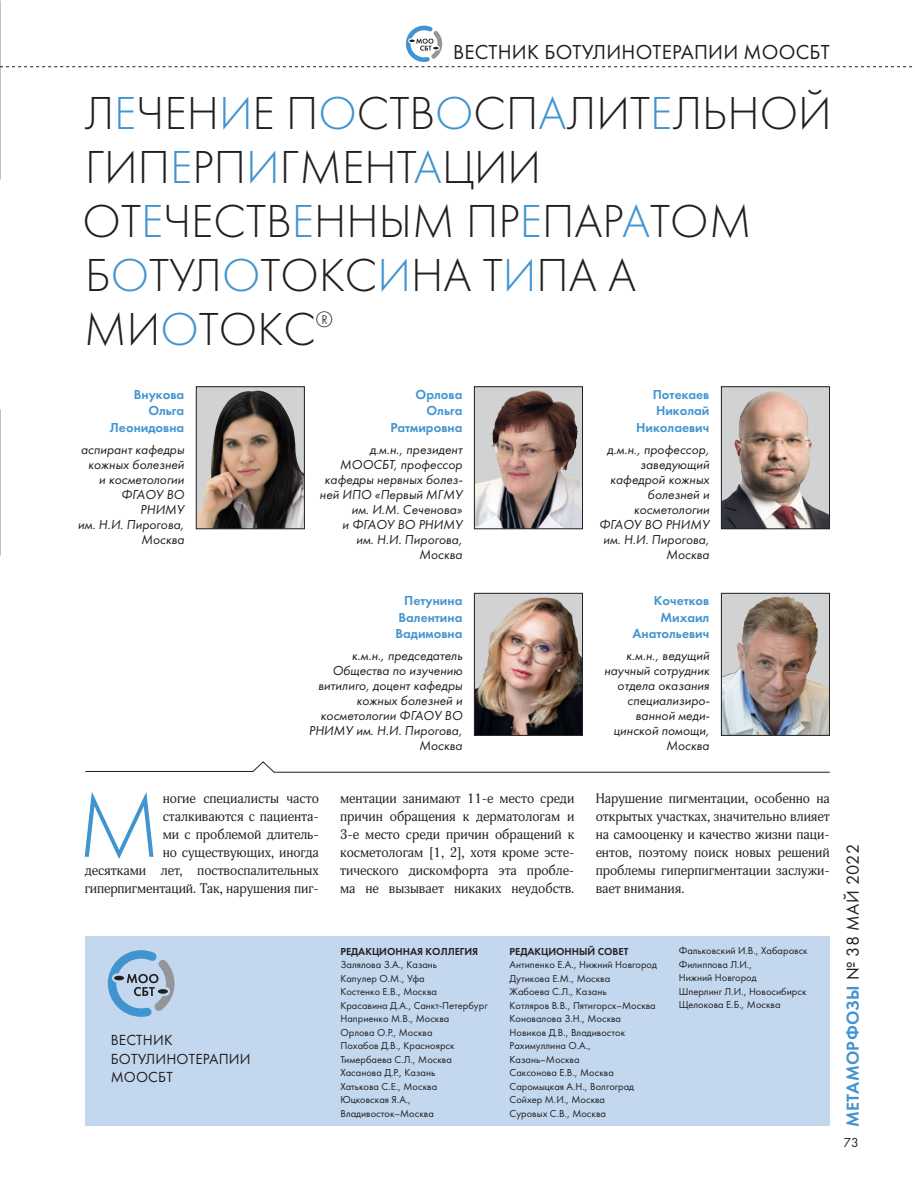
<style>
.page{position:relative;width:915px;height:1191px;background:#fff}
.page>*{position:absolute;margin:0;border:0;box-sizing:border-box;transform-origin:0 0}
.t1{font:300 94.2px "Futura";color:#4194d0}
.t2{font:48px/54px "Futura Light C";color:#231f20}
.t3{font:21px "Futura";letter-spacing:.01em;color:#231f20}
.t4{font:18px "Futura Demi";letter-spacing:.015em;color:#4194d0}
.t5{font:15.15px/18.1px "Futura";letter-spacing:.01em;color:#231f20}
.t6{font:italic 13.5px/15px "Futura";color:#231f20;text-align:right}
.t7{font:13.5px/18px "Adonis";color:#231f20;text-align:justify}
.t8{font:13.5px/16.5px "Futura Demi";color:#4194d0;text-align:right}
.t9{font:13.5px "Futura";color:#231f20}
.t10{font:10.5px/13.5px "Futura";color:#231f20}
.t11{font:10.5px "Futura Demi";color:#231f20}
.s1{color:#4194d0}
.s2{font-family:"Futura";color:#231f20}
</style>
<div class="page">
<div style="left:85px;top:936px;width:744px;height:189px;background:#c3d7ee"></div>
<svg style="left:108px;top:950px;width:66px;height:66px"></svg>
<img style="left:476px;top:597px;width:104px;height:136px">
<div style="left:474px;top:593px;width:108px;height:142px;border:1px solid #231f20"></div>
<img style="left:722px;top:596px;width:105px;height:137px">
<div style="left:720px;top:593px;width:109px;height:142px;border:1px solid #231f20"></div>
<img style="left:476px;top:390px;width:104px;height:137px">
<div style="left:474px;top:386px;width:108px;height:143px;border:1px solid #231f20"></div>
<img style="left:722px;top:390px;width:105px;height:137px">
<div style="left:720px;top:386px;width:109px;height:143px;border:1px solid #231f20"></div>
<img style="left:198px;top:390px;width:104px;height:137px">
<div style="left:196px;top:386px;width:108px;height:143px;border:1px solid #231f20"></div>
<svg style="left:85px;top:761px;width:745px;height:12px"></svg>
<svg style="left:0;top:26px;width:913px;height:41px"></svg>
<h3 class="t3" style="left:453px;top:39px;width:378px">ВЕСТНИК БОТУЛИНОТЕРАПИИ МООСБТ</h3>
<h2 class="t2" style="left:82px;top:88px;width:750px">Л<span class="s1">Е</span>ЧЕН<span class="s1">И</span>Е П<span class="s1">О</span>СТВ<span class="s1">О</span>СП<span class="s1">А</span>ЛИТ<span class="s1">Е</span>ЛЬНОЙ<br>ГИП<span class="s1">Е</span>РП<span class="s1">И</span>ГМЕНТ<span class="s1">А</span>ЦИИ<br>ОТ<span class="s1">Е</span>ЧЕСТВ<span class="s1">Е</span>ННЫМ ПР<span class="s1">Е</span>ПАР<span class="s1">А</span>ТОМ<br>Б<span class="s1">О</span>ТУЛ<span class="s1">О</span>ТОКС<span class="s1">И</span>НА Т<span class="s1">И</span>ПА А<br>МИ<span class="s1">О</span>ТОКС<sup>®</sup></h2>
<p class="t8" style="left:110px;top:386px;width:76px">Внукова<br>Ольга<br>Леонидовна</p>
<p class="t8" style="left:390px;top:386px;width:73px">Орлова<br>Ольга<br>Ратмировна</p>
<p class="t6" style="left:78px;top:441px;width:108px">аспирант кафедры кожных болезней<br>и косметологии<br>ФГАОУ ВО<br>РНИМУ<br>им. Н.И. Пирогова,<br>Москва</p>
<p class="t6" style="left:319px;top:441px;width:144px">д.м.н., президент<br>МООСБТ, профессор кафедры нервных болез&shy;ней ИПО «Первый МГМУ им. И.М. Сеченова»<br>и ФГАОУ ВО РНИМУ<br>им. Н.И. Пирогова,<br>Москва</p>
<p class="t8" style="left:395px;top:592px;width:68px;text-align:justify;text-indent:9px">Петунина Валентина Вадимовна</p>
<p class="t6" style="left:309px;top:648px;width:155px">к.м.н., председатель<br>Общества по изучению витилиго, доцент кафедры кожных болезней и косметологии ФГАОУ ВО<br>РНИМУ им. Н.И. Пирогова,<br>Москва</p>
<p class="t8" style="left:636px;top:386px;width:75px">Потекаев<br>Николай<br>Николаевич</p>
<p class="t6" style="left:599px;top:441px;width:112px">д.м.н., профессор, заведующий кафедрой кожных болезней и косметологии<br>ФГАОУ ВО РНИМУ им. Н.И. Пирогова,<br>Москва</p>
<p class="t8" style="left:632px;top:592px;width:78px">Кочетков<br>Михаил<br>Анатольевич</p>
<p class="t6" style="left:603px;top:648px;width:107px">к.м.н., ведущий научный сотрудник отдела оказания специализиро&shy;ванной меди&shy;цинской помощи,<br>Москва</p>
<h1 class="t1" style="left:77px;top:772px;width:86px">М</h1>
<p class="t7" style="left:85px;top:789px;width:236px;text-align:right">ногие специалисты часто сталкиваются с пациента-<br>ми с проблемой длитель-<br>но существующих, иногда<br>десятками лет, поствоспалительных гиперпигментаций. Так, нарушения пиг-</p>
<p class="t7" style="left:340px;top:789px;width:236px">ментации занимают 11-е место среди причин обращения к дерматологам и 3-е место среди причин обращений к косметологам [1, 2], хотя кроме эсте&shy;тического дискомфорта эта пробле&shy;ма не вызывает никаких неудобств.</p>
<p class="t7" style="left:595px;top:789px;width:236px">Нарушение пигментации, особенно на открытых участках, значительно влияет на самооценку и качество жизни паци&shy;ентов, поэтому поиск новых решений проблемы гиперпигментации заслужи&shy;вает внимания.</p>
<h3 class="t5" style="left:111px;top:1031px;width:141px">ВЕСТНИК<br>БОТУЛИНОТЕРАПИИ<br>МООСБТ</h3>
<p class="t11" style="left:340px;top:944px;width:139px">РЕДАКЦИОННАЯ КОЛЛЕГИЯ</p>
<p class="t10" style="left:340px;top:957px;width:149px">Залялова З.А., Казань<br>Капулер О.М., Уфа<br>Костенко Е.В., Москва<br>Красавина Д.А., Санкт-Петербург<br>Наприенко М.В., Москва<br>Орлова О.Р., Москва<br>Похабов Д.В., Красноярск<br>Тимербаева С.Л., Москва<br>Хасанова Д.Р., Казань<br>Хатькова С.Е., Москва<br>Юцковская Я.А.,<br>Владивосток–Москва</p>
<p class="t11" style="left:509px;top:944px;width:120px">РЕДАКЦИОННЫЙ СОВЕТ</p>
<p class="t10" style="left:509px;top:957px;width:149px">Антипенко Е.А., Нижний Новгород<br>Дутикова Е.М., Москва<br>Жабоева С.Л., Казань<br>Котляров В.В., Пятигорск–Москва<br>Коновалова З.Н., Москва<br>Новиков Д.В., Владивосток<br>Рахимуллина О.А.,<br>Казань–Москва<br>Саксонова Е.В., Москва<br>Саромыцкая А.Н., Волгоград<br>Сойхер М.И., Москва<br>Суровых С.В., Москва</p>
<p class="t10" style="left:678px;top:944px;width:130px">Фальковский И.В., Хабаровск<br>Филиппова Л.И.,<br>Нижний Новгород<br>Шперлинг Л.И., Новосибирск<br>Щелокова Е.Б., Москва</p>
<h3 class="t4" style="left:841px;top:1127px;width:285px;rotate:-90deg">МЕТАМОРФОЗЫ <span class="s2">№ 38 МАЙ 2022</span></h3>
<p class="t9" style="left:843px;top:1134px;width:17px">73</p>
</div>
